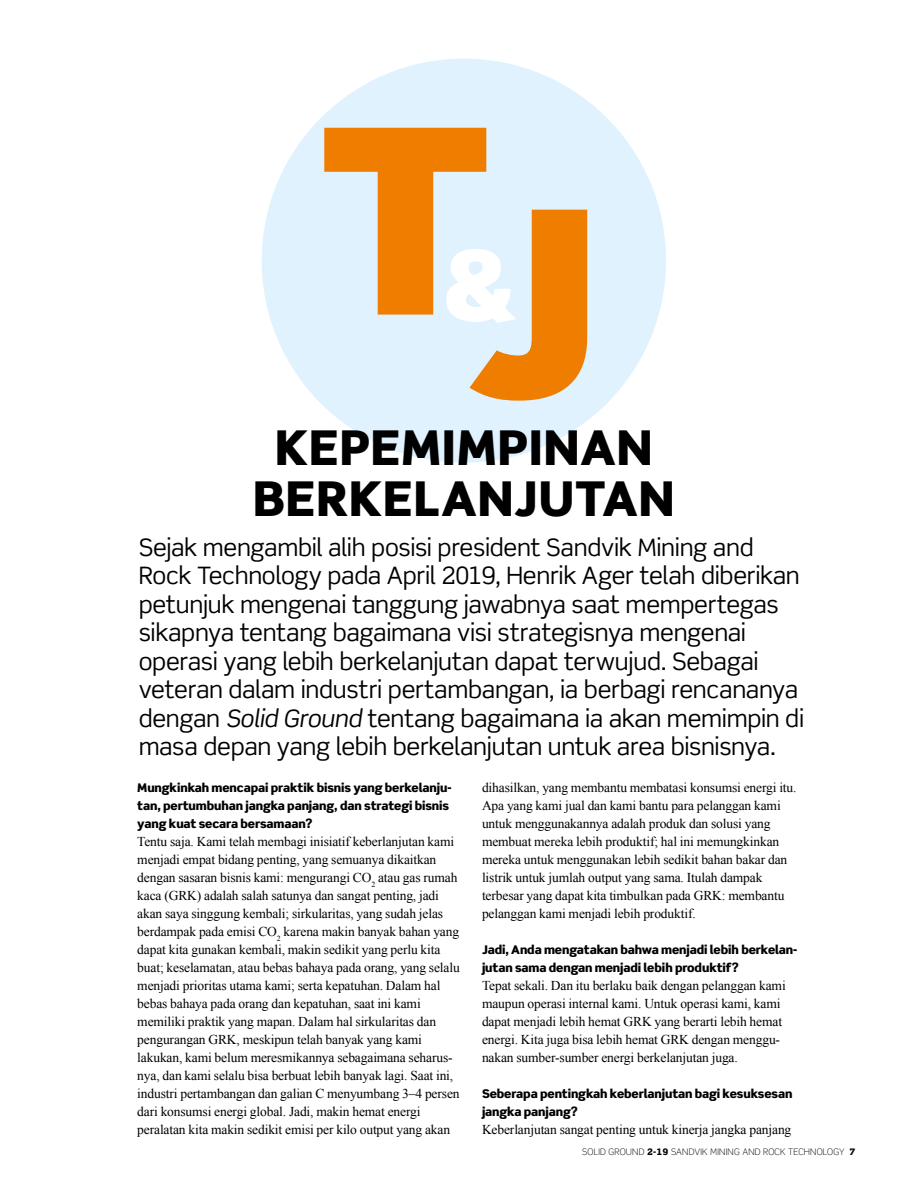
<style>
.page{position:relative;width:915px;height:1191px;background:#fff}
.page>*{position:absolute;margin:0;border:0;box-sizing:border-box;transform-origin:0 0}
.t1{font:900 259.05px "Scene Pro";color:#ef7d00}
.t2{font:900 97.2px "Scene Pro";color:#fff}
.t3{font:900 48px/51px "Scene Pro";letter-spacing:.02em;color:#000;text-align:center}
.t4{font:24px/28.5px "Scene Pro";letter-spacing:-.015em;color:#000}
.t5{font:13.5px/18px "Times New Roman WGL";letter-spacing:-.01em;color:#000}
.t6{font:900 12px/18px "Scene Pro";letter-spacing:-.01em;color:#000}
.t7{font:300 9px "Scene Pro";letter-spacing:.025em;color:#000}
.s1{font-style:italic}
.s2{font-weight:900}
</style>
<div class="page">
<div style="left:261px;top:59px;width:404px;height:404px;background:#dff2fd;border-radius:50%"></div>
<h1 class="t1" style="left:318px;top:91px;width:286px">TJ</h1>
<h2 class="t2" style="left:443px;top:221px;width:73px">&amp;</h2>
<h3 class="t3" style="left:253px;top:421px;width:423px">KEPEMIMPINAN<br>BERKELANJUTAN</h3>
<p class="t4" style="left:139px;top:532px;width:666px">Sejak mengambil alih posisi president Sandvik Mining and Rock Technology pada April 2019, Henrik Ager telah diberikan petunjuk mengenai tanggung jawabnya saat mempertegas sikapnya tentang bagaimana visi strategisnya mengenai operasi yang lebih berkelanjutan dapat terwujud. Sebagai veteran dalam industri pertambangan, ia berbagi rencananya dengan <span class="s1">Solid Ground</span> tentang bagaimana ia akan memimpin di masa depan yang lebih berkelanjutan untuk area bisnisnya.</p>
<p class="t6" style="left:137px;top:778px;width:315px">Mungkinkah mencapai praktik bisnis yang berkelanju&shy;tan, pertumbuhan jangka panjang, dan strategi bisnis yang kuat secara bersamaan?</p>
<p class="t5" style="left:137px;top:832px;width:324px">Tentu saja. Kami telah membagi inisiatif keberlanjutan kami menjadi empat bidang penting, yang semuanya dikaitkan dengan sasaran bisnis kami: mengurangi CO<sub>2</sub> atau gas rumah kaca (GRK) adalah salah satunya dan sangat penting, jadi akan saya singgung kembali; sirkularitas, yang sudah jelas berdampak pada emisi CO<sub>2</sub> karena makin banyak bahan yang dapat kita gunakan kembali, makin sedikit yang perlu kita buat; keselamatan, atau bebas bahaya pada orang, yang selalu menjadi prioritas utama kami; serta kepatuhan. Dalam hal bebas bahaya pada orang dan kepatuhan, saat ini kami memiliki praktik yang mapan. Dalam hal sirkularitas dan pengurangan GRK, meskipun telah banyak yang kami lakukan, kami belum meresmikannya sebagaimana seharus&shy;nya, dan kami selalu bisa berbuat lebih banyak lagi. Saat ini, industri pertambangan dan galian C menyumbang 3–4 persen dari konsumsi energi global. Jadi, makin hemat energi peralatan kita makin sedikit emisi per kilo output yang akan</p>
<p class="t5" style="left:482px;top:778px;width:316px">dihasilkan, yang membantu membatasi konsumsi energi itu.<br>Apa yang kami jual dan kami bantu para pelanggan kami untuk menggunakannya adalah produk dan solusi yang membuat mereka lebih produktif; hal ini memungkinkan mereka untuk menggunakan lebih sedikit bahan bakar dan listrik untuk jumlah output yang sama. Itulah dampak terbesar yang dapat kita timbulkan pada GRK: membantu pelanggan kami menjadi lebih produktif.</p>
<p class="t6" style="left:482px;top:940px;width:317px">Jadi, Anda mengatakan bahwa menjadi lebih berkelan&shy;jutan sama dengan menjadi lebih produktif?</p>
<p class="t5" style="left:482px;top:976px;width:305px">Tepat sekali. Dan itu berlaku baik dengan pelanggan kami maupun operasi internal kami. Untuk operasi kami, kami dapat menjadi lebih hemat GRK yang berarti lebih hemat energi. Kita juga bisa lebih hemat GRK dengan menggu&shy;nakan sumber-sumber energi berkelanjutan juga.</p>
<p class="t6" style="left:482px;top:1084px;width:312px">Seberapa pentingkah keberlanjutan bagi kesuksesan jangka panjang?</p>
<p class="t5" style="left:482px;top:1120px;width:311px">Keberlanjutan sangat penting untuk kinerja jangka panjang</p>
<p class="t7" style="left:582px;top:1146px;width:275px">SOLID GROUND <span class="s2">2-19</span> SANDVIK MINING AND ROCK TECHNOLOGY <span class="s2">7</span></p>
</div>
